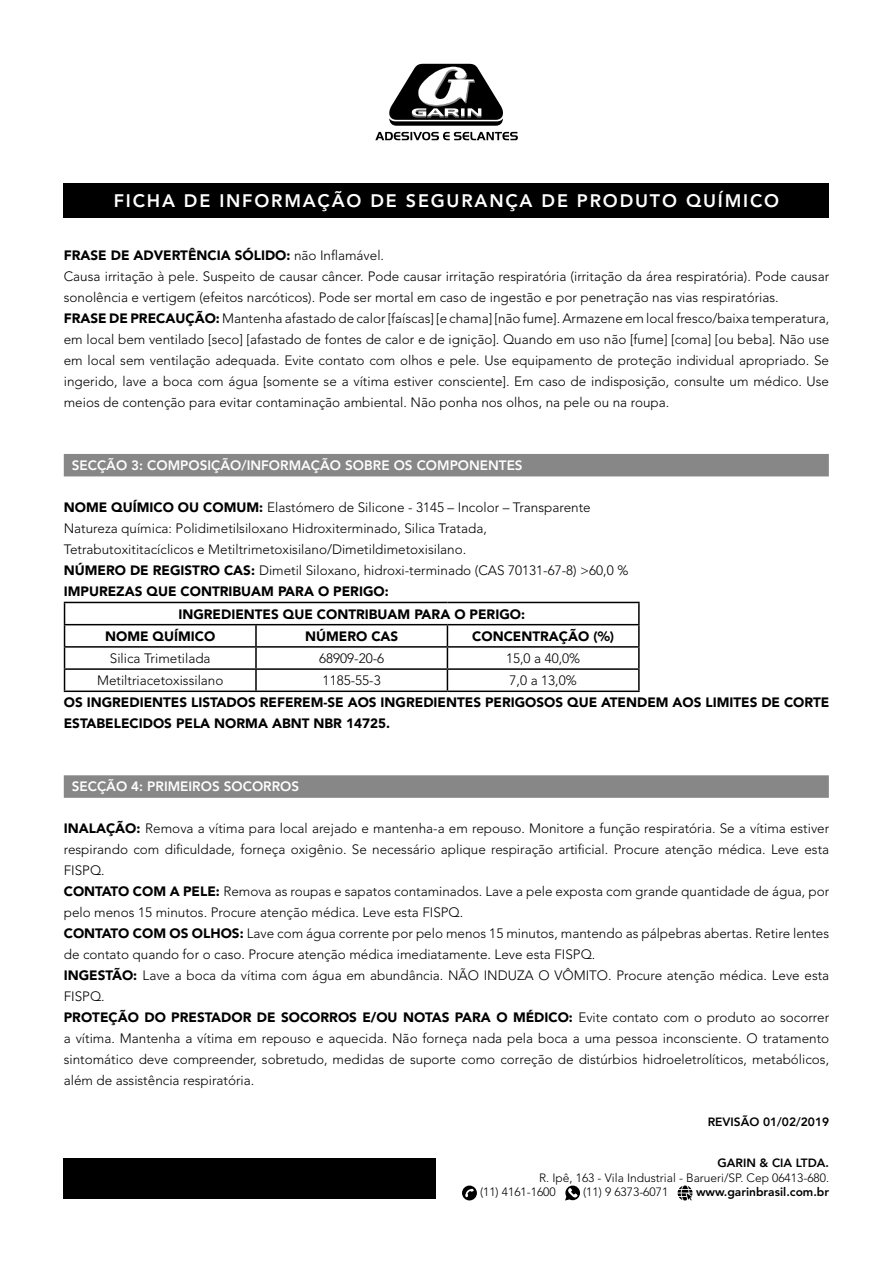
<style>
.page{position:relative;width:893px;height:1263px;background:#fff}
.page>*{position:absolute;margin:0;border:0;box-sizing:border-box;transform-origin:0 0}
.t1{font:800 18px "Avenir LT Std";letter-spacing:.1em;color:#fff}
.t2{font:300 13.5px/21px "Avenir LT Std";color:#000}
.t3{font:900 13.5px/22.2px "Avenir LT Std";color:#000}
.t4{font:800 13.5px "Avenir LT Std";color:#fff}
.t5{font:300 12px/14.4px "Avenir LT Std";color:#000}
.t6{font:800 12px "Avenir";color:#000}
.t7{font:800 12px "Avenir LT Std";color:#000}
.s1{font-weight:900}
</style>
<div class="page">
<svg style="left:462px;top:1185px;width:15px;height:15px"></svg>
<svg style="left:565px;top:1185px;width:15px;height:15px"></svg>
<svg style="left:678px;top:1185px;width:14px;height:15px"></svg>
<svg style="left:375px;top:132px;width:143px;height:8px"></svg>
<svg style="left:389px;top:64px;width:114px;height:62px"></svg>
<div style="left:64px;top:183px;width:765px;height:35px;background:#000"></div>
<div style="left:64px;top:1158px;width:372px;height:41px;background:#000"></div>
<div style="left:64px;top:454px;width:765px;height:22px;background:#878787"></div>
<div style="left:64px;top:775px;width:765px;height:23px;background:#878787"></div>
<hr style="left:64px;top:602px;width:192px;height:1px;background:#000">
<hr style="left:256px;top:602px;width:191px;height:1px;background:#000">
<hr style="left:447px;top:602px;width:193px;height:1px;background:#000">
<hr style="left:638px;top:603px;width:2px;height:21px;background:#000">
<hr style="left:64px;top:624px;width:192px;height:1px;background:#000">
<hr style="left:256px;top:624px;width:191px;height:1px;background:#000">
<hr style="left:255px;top:625px;width:2px;height:21px;background:#000">
<hr style="left:447px;top:624px;width:193px;height:1px;background:#000">
<hr style="left:638px;top:625px;width:2px;height:21px;background:#000">
<hr style="left:64px;top:646px;width:192px;height:2px;background:#000">
<hr style="left:256px;top:646px;width:191px;height:2px;background:#000">
<hr style="left:255px;top:648px;width:2px;height:20px;background:#000">
<hr style="left:447px;top:646px;width:193px;height:2px;background:#000">
<hr style="left:638px;top:648px;width:2px;height:20px;background:#000">
<hr style="left:64px;top:668px;width:192px;height:2px;background:#000">
<svg style="left:64px;top:603px;width:1px;height:87px"></svg>
<hr style="left:256px;top:668px;width:191px;height:2px;background:#000">
<hr style="left:255px;top:670px;width:2px;height:20px;background:#000">
<hr style="left:447px;top:668px;width:193px;height:2px;background:#000">
<svg style="left:447px;top:625px;width:1px;height:65px"></svg>
<hr style="left:638px;top:670px;width:2px;height:20px;background:#000">
<hr style="left:64px;top:690px;width:192px;height:2px;background:#000">
<hr style="left:256px;top:690px;width:191px;height:2px;background:#000">
<hr style="left:447px;top:690px;width:193px;height:2px;background:#000">
<h1 class="t1" style="left:114px;top:190px;width:667px">FICHA DE INFORMAÇÃO DE SEGURANÇA DE PRODUTO QUÍMICO</h1>
<p class="t2" style="left:64px;top:245px;width:767px"><span class="s1">FRASE DE ADVERTÊNCIA SÓLIDO:</span> não Inflamável.<br>Causa irritação à pele. Suspeito de causar câncer. Pode causar irritação respiratória (irritação da área respiratória). Pode causar sonolência e vertigem (efeitos narcóticos). Pode ser mortal em caso de ingestão e por penetração nas vias respiratórias.<br><span class="s1">FRASE DE PRECAUÇÃO:</span> Mantenha afastado de calor [faíscas] [e chama] [não fume]. Armazene em local fresco/baixa temperatura, em local bem ventilado [seco] [afastado de fontes de calor e de ignição]. Quando em uso não [fume] [coma] [ou beba]. Não use em local sem ventilação adequada. Evite contato com olhos e pele. Use equipamento de proteção individual apropriado. Se ingerido, lave a boca com água [somente se a vítima estiver consciente]. Em caso de indisposição, consulte um médico. Use meios de contenção para evitar contaminação ambiental. Não ponha nos olhos, na pele ou na roupa.</p>
<p class="t4" style="left:72px;top:457px;width:452px">SECÇÃO 3: COMPOSIÇÃO/INFORMAÇÃO SOBRE OS COMPONENTES</p>
<p class="t2" style="left:64px;top:497px;width:566px"><span class="s1">NOME QUÍMICO OU COMUM:</span> Elastómero de Silicone - 3145 – Incolor – Transparente Natureza química: Polidimetilsiloxano Hidroxiterminado, Silica Tratada,<br>Tetrabutoxititacíclicos e Metiltrimetoxisilano/Dimetildimetoxisilano.<br><span class="s1">NÚMERO DE REGISTRO CAS:</span> Dimetil Siloxano, hidroxi-terminado (CAS 70131-67-8) &gt;60,0 % <span class="s1">IMPUREZAS QUE CONTRIBUAM PARA O PERIGO:</span></p>
<p class="t3" style="left:105px;top:603px;width:421px;text-indent:73px">INGREDIENTES QUE CONTRIBUAM PARA O PERIGO:<br>NOME QUÍMICO</p>
<p class="t3" style="left:305px;top:625px;width:95px">NÚMERO CAS</p>
<p class="t3" style="left:472px;top:625px;width:143px">CONCENTRAÇÃO (%)</p>
<p class="t2" style="left:110px;top:648px;width:102px">Silica Trimetilada</p>
<p class="t2" style="left:319px;top:648px;width:67px">68909-20-6</p>
<p class="t2" style="left:506px;top:648px;width:76px">15,0 a 40,0%</p>
<p class="t2" style="left:97px;top:670px;width:128px">Metiltriacetoxissilano</p>
<p class="t2" style="left:323px;top:670px;width:60px">1185-55-3</p>
<p class="t2" style="left:510px;top:670px;width:69px">7,0 a 13,0%</p>
<p class="t3" style="left:64px;top:692px;width:767px;line-height:21px">OS INGREDIENTES LISTADOS REFEREM-SE AOS INGREDIENTES PERIGOSOS QUE ATENDEM AOS LIMITES DE CORTE<br>ESTABELECIDOS PELA NORMA ABNT NBR 14725.</p>
<p class="t4" style="left:72px;top:778px;width:229px">SECÇÃO 4: PRIMEIROS SOCORROS</p>
<p class="t2" style="left:64px;top:818px;width:767px"><span class="s1">INALAÇÃO:</span> Remova a vítima para local arejado e mantenha-a em repouso. Monitore a função respiratória. Se a vítima estiver respirando com dificuldade, forneça oxigênio. Se necessário aplique respiração artificial. Procure atenção médica. Leve esta FISPQ.<br><span class="s1">CONTATO COM A PELE:</span> Remova as roupas e sapatos contaminados. Lave a pele exposta com grande quantidade de água, por pelo menos 15 minutos. Procure atenção médica. Leve esta FISPQ.<br><span class="s1">CONTATO COM OS OLHOS:</span> Lave com água corrente por pelo menos 15 minutos, mantendo as pálpebras abertas. Retire lentes de contato quando for o caso. Procure atenção médica imediatamente. Leve esta FISPQ.<br><span class="s1">INGESTÃO:</span> Lave a boca da vítima com água em abundância. NÃO INDUZA O VÔMITO. Procure atenção médica. Leve esta FISPQ.<br><span class="s1">PROTEÇÃO DO PRESTADOR DE SOCORROS E/OU NOTAS PARA O MÉDICO:</span> Evite contato com o produto ao socorrer a vítima. Mantenha a vítima em repouso e aquecida. Não forneça nada pela boca a uma pessoa inconsciente. O tratamento sintomático deve compreender, sobretudo, medidas de suporte como correção de distúrbios hidroeletrolíticos, metabólicos, além de assistência respiratória.</p>
<p class="t6" style="left:708px;top:1113px;width:123px">REVISÃO 01/02/2019</p>
<p class="t6" style="left:718px;top:1154px;width:113px">GARIN &amp; CIA LTDA.</p>
<p class="t5" style="left:480px;top:1170px;width:351px;text-indent:59px">R. Ipê, 163 - Vila Industrial - Barueri/SP. Cep 06413-680. (11) 4161-1600</p>
<p class="t5" style="left:583px;top:1185px;width:87px">(11) 9 6373-6071</p>
<p class="t7" style="left:696px;top:1185px;width:135px">www.garinbrasil.com.br</p>
</div>
